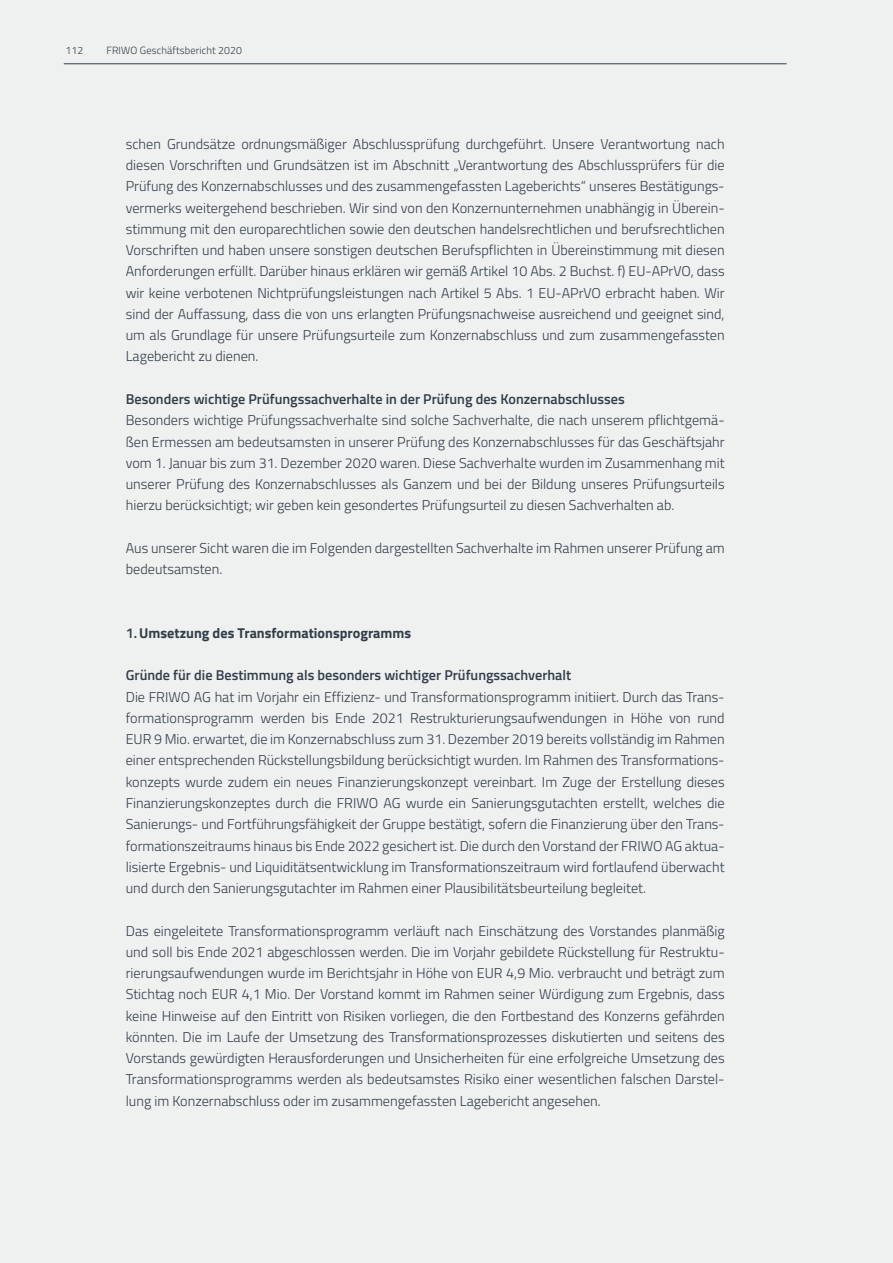
<style>
.page{position:relative;width:893px;height:1263px;background:#eff0f0}
.page>*{position:absolute;margin:0;border:0;box-sizing:border-box;transform-origin:0 0}
.t1{font:300 14.25px/21.3px "Titillium Web";color:#323e48;text-align:justify}
.t2{font:600 14.25px "Titillium Web";color:#323e48}
.t3{font:700 14.25px "Titillium Web";color:#323e48}
.t4{font:300 10.5px "Titillium Web";letter-spacing:.01em;color:#323e48}
.s1{font-weight:600}
</style>
<div class="page">
<hr style="left:64px;top:64px;width:723px;height:1px;background:#323e48">
<p class="t4" style="left:65px;top:43px;width:19px">112</p>
<p class="t4" style="left:106px;top:43px;width:137px">FRIWO Geschäftsbericht 2020</p>
<p class="t1" style="left:126px;top:132px;width:600px">schen Grundsätze ordnungsmäßiger Abschlussprüfung durchgeführt. Unsere Verantwortung nach diesen Vorschriften und Grundsätzen ist im Abschnitt „Verantwortung des Abschlussprüfers für die Prüfung des Konzernabschlusses und des zusammengefassten Lageberichts“ unseres Bestätigungs&shy;vermerks weitergehend beschrieben. Wir sind von den Konzernunternehmen unabhängig in Überein&shy;stimmung mit den europarechtlichen sowie den deutschen handelsrechtlichen und berufsrechtlichen Vorschriften und haben unsere sonstigen deutschen Berufspflichten in Übereinstimmung mit diesen Anforderungen erfüllt. Darüber hinaus erklären wir gemäß Artikel 10 Abs. 2 Buchst. f) EU-APrVO, dass wir keine verbotenen Nichtprüfungsleistungen nach Artikel 5 Abs. 1 EU-APrVO erbracht haben. Wir sind der Auffassung, dass die von uns erlangten Prüfungsnachweise ausreichend und geeignet sind, um als Grundlage für unsere Prüfungsurteile zum Konzernabschluss und zum zusammengefassten Lagebericht zu dienen.</p>
<p class="t2" style="left:126px;top:388px;width:500px">Besonders wichtige Prüfungssachverhalte in der Prüfung des Konzernabschlusses</p>
<p class="t1" style="left:126px;top:409px;width:600px">Besonders wichtige Prüfungssachverhalte sind solche Sachverhalte, die nach unserem pflichtgemä&shy;ßen Ermessen am bedeutsamsten in unserer Prüfung des Konzernabschlusses für das Geschäftsjahr vom 1. Januar bis zum 31. Dezember 2020 waren. Diese Sachverhalte wurden im Zusammenhang mit unserer Prüfung des Konzernabschlusses als Ganzem und bei der Bildung unseres Prüfungsurteils hierzu berücksichtigt; wir geben kein gesondertes Prüfungsurteil zu diesen Sachverhalten ab.</p>
<p class="t1" style="left:126px;top:536px;width:600px">Aus unserer Sicht waren die im Folgenden dargestellten Sachverhalte im Rahmen unserer Prüfung am bedeutsamsten.</p>
<p class="t3" style="left:126px;top:622px;width:287px"><span class="s1">1.</span>Umsetzung des Transformationsprogramms</p>
<p class="t2" style="left:126px;top:665px;width:447px">Gründe für die Bestimmung als besonders wichtiger Prüfungssachverhalt</p>
<p class="t1" style="left:126px;top:685px;width:600px">Die FRIWO AG hat im Vorjahr ein Effizienz- und Transformationsprogramm initiiert. Durch das Trans&shy;formationsprogramm werden bis Ende 2021 Restrukturierungsaufwendungen in Höhe von rund EUR 9 Mio. erwartet, die im Konzernabschluss zum 31. Dezember 2019 bereits vollständig im Rahmen einer entsprechenden Rückstellungsbildung berücksichtigt wurden. Im Rahmen des Transformations&shy;konzepts wurde zudem ein neues Finanzierungskonzept vereinbart. Im Zuge der Erstellung dieses Finanzierungskonzeptes durch die FRIWO AG wurde ein Sanierungsgutachten erstellt, welches die Sanierungs- und Fortführungsfähigkeit der Gruppe bestätigt, sofern die Finanzierung über den Trans&shy;formationszeitraums hinaus bis Ende 2022 gesichert ist. Die durch den Vorstand der FRIWO AG aktua&shy;lisierte Ergebnis- und Liquiditätsentwicklung im Transformationszeitraum wird fortlaufend überwacht und durch den Sanierungsgutachter im Rahmen einer Plausibilitätsbeurteilung begleitet.</p>
<p class="t1" style="left:126px;top:919px;width:600px">Das eingeleitete Transformationsprogramm verläuft nach Einschätzung des Vorstandes planmäßig und soll bis Ende 2021 abgeschlossen werden. Die im Vorjahr gebildete Rückstellung für Restruktu&shy;rierungsaufwendungen wurde im Berichtsjahr in Höhe von EUR 4,9 Mio. verbraucht und beträgt zum Stichtag noch EUR 4,1 Mio. Der Vorstand kommt im Rahmen seiner Würdigung zum Ergebnis, dass keine Hinweise auf den Eintritt von Risiken vorliegen, die den Fortbestand des Konzerns gefährden könnten. Die im Laufe der Umsetzung des Transformationsprozesses diskutierten und seitens des Vorstands gewürdigten Herausforderungen und Unsicherheiten für eine erfolgreiche Umsetzung des Transformationsprogramms werden als bedeutsamstes Risiko einer wesentlichen falschen Darstel&shy;lung im Konzernabschluss oder im zusammengefassten Lagebericht angesehen.</p>
</div>
